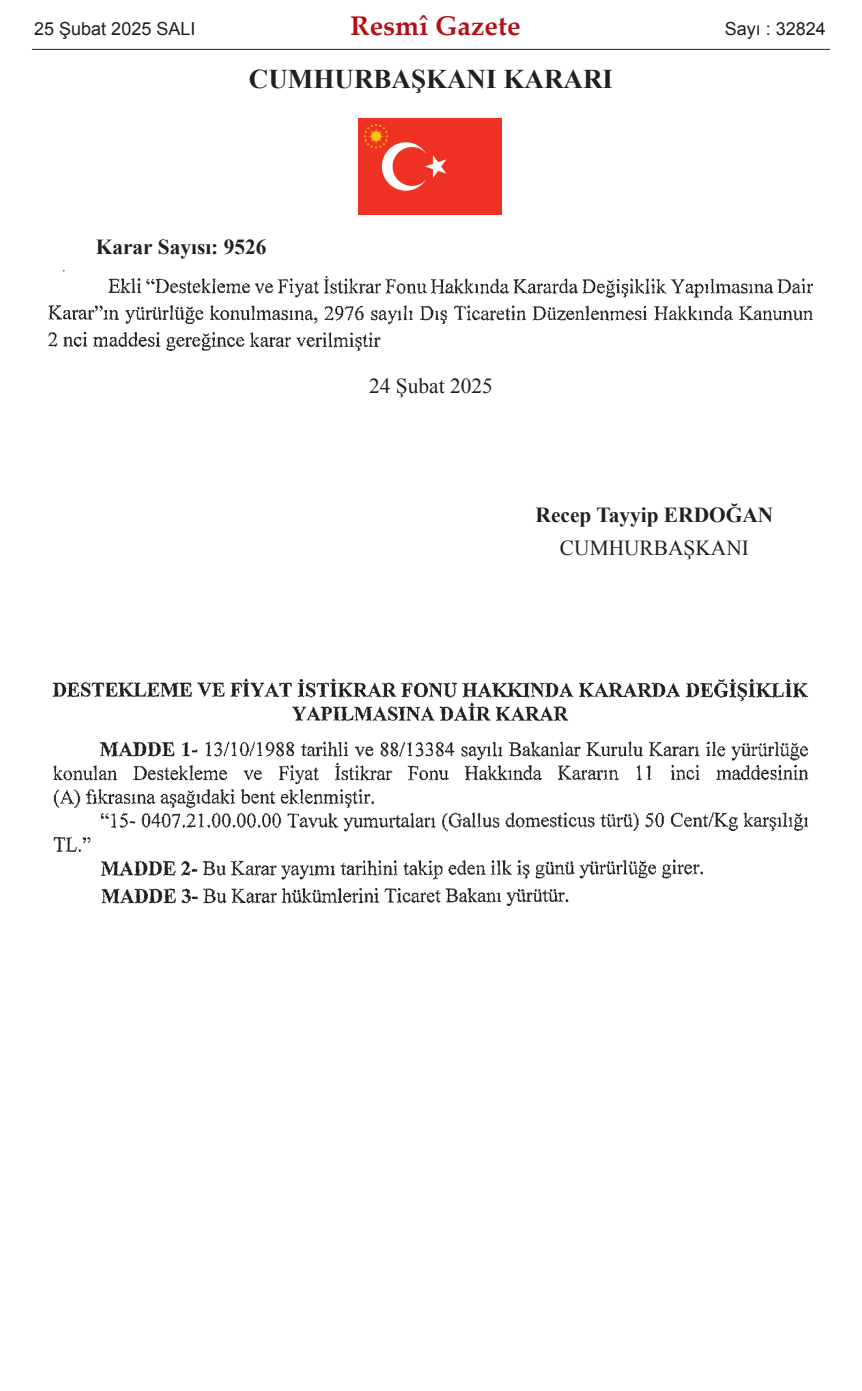
<style>
.page{position:relative;width:862px;height:1391px;background:#fff}
.page>*{position:absolute;margin:0;border:0;box-sizing:border-box;transform-origin:0 0}
.t1{font:700 27px "Times New Roman";color:#231f20}
.t2{font:700 27px "Palatino Linotype";color:#b40e16}
.t3{font:700 21.38px "Times New Roman";color:#231f20}
.t4{font:21.38px "Times New Roman";color:#231f20}
.t5{font:18px "Arial";color:#231f20}
</style>
<div class="page">
<img style="left:358px;top:119px;width:143px;height:95px">
<img style="left:48px;top:271px;width:766px;height:80px">
<img style="left:52px;top:678px;width:757px;height:228px">
<hr style="left:32px;top:49px;width:797px;height:1px;background:#231f20">
<p class="t5" style="left:34px;top:18px;width:163px">25 Şubat 2025 SALI</p>
<p class="t2" style="left:350px;top:15px;width:171px">Resmî Gazete</p>
<p class="t5" style="left:724px;top:18px;width:103px">Sayı : 32824</p>
<p class="t1" style="left:249px;top:64px;width:365px">CUMHURBAŞKANI KARARI</p>
<p class="t3" style="left:96px;top:235px;width:172px">Karar Sayısı: 9526</p>
<p class="t4" style="left:369px;top:374px;width:125px">24 Şubat 2025</p>
<p class="t3" style="left:535px;top:502px;width:239px">Recep Tayyip ERDOĞAN</p>
<p class="t4" style="left:559px;top:536px;width:190px">CUMHURBAŞKANI</p>
</div>
